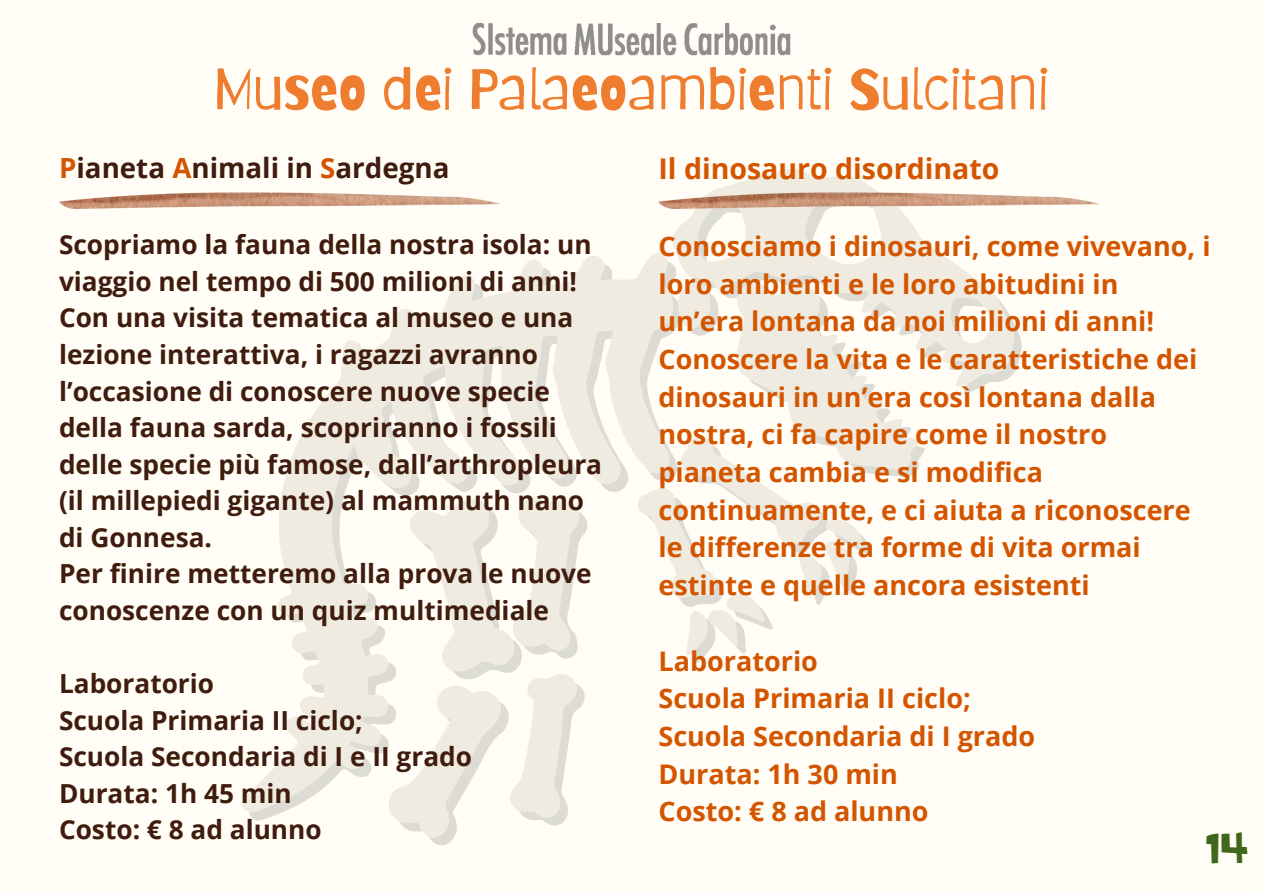
<style>
.page{position:relative;width:1263px;height:893px;background:#fffdf5}
.page>*{position:absolute;margin:0;border:0;box-sizing:border-box;transform-origin:0 0}
.t1{font:57px "Barriecito";color:#ef7d30}
.t2{font:40.28px "Noot";color:#41671d}
.t3{font:700 28.5px "Open Sans";color:#d45500}
.t4{font:700 27.75px "Open Sans";color:#401c0e}
.t5{font:700 27px/37.7px "Open Sans";color:#d45500}
.t6{font:700 26.25px/36.6px "Open Sans";color:#401c0e}
.s1{color:#d45500}
</style>
<div class="page">
<svg style="left:711px;top:169px;width:167px;height:23px;fill:#efebe0"></svg>
<svg style="left:249px;top:203px;width:773px;height:642px"></svg>
<img style="left:473px;top:24px;width:317px;height:31px">
<img style="left:59px;top:192px;width:441px;height:16px">
<img style="left:658px;top:192px;width:441px;height:16px">
<p class="t1" style="left:214px;top:54px;width:837px">Museo dei Palaeoambienti Sulcitani</p>
<p class="t4" style="left:59px;top:149px;width:392px"><span class="s1">P</span>ianeta <span class="s1">A</span>nimali in <span class="s1">S</span>ardegna</p>
<h1 class="t6" style="left:59px;top:226px;width:534px">Scopriamo la fauna della nostra isola: un viaggio nel tempo di 500 milioni di anni!</h1>
<p class="t6" style="left:59px;top:299px;width:545px">Con una visita tematica al museo e una lezione interattiva, i ragazzi avranno l’occasione di conoscere nuove specie della fauna sarda, scopriranno i fossili delle specie più famose, dall’arthropleura (il millepiedi gigante) al mammuth nano di Gonnesa.</p>
<p class="t6" style="left:59px;top:555px;width:534px">Per finire metteremo alla prova le nuove conoscenze con un quiz multimediale</p>
<p class="t6" style="left:59px;top:664px;width:157px">Laboratorio</p>
<p class="t6" style="left:59px;top:701px;width:305px">Scuola Primaria II ciclo;</p>
<p class="t6" style="left:59px;top:738px;width:415px">Scuola Secondaria di I e II grado</p>
<p class="t6" style="left:59px;top:774px;width:234px">Durata: 1h 45 min</p>
<p class="t6" style="left:59px;top:811px;width:264px">Costo: € 8 ad alunno</p>
<p class="t3" style="left:658px;top:148px;width:342px">Il dinosauro disordinato</p>
<p class="t5" style="left:658px;top:227px;width:554px">Conosciamo i dinosauri, come vivevano, i loro ambienti e le loro abitudini in un’era lontana da noi milioni di anni!</p>
<p class="t5" style="left:658px;top:340px;width:540px">Conoscere la vita e le caratteristiche dei dinosauri in un’era così lontana dalla nostra, ci fa capire come il nostro pianeta cambia e si modifica continuamente, e ci aiuta a riconoscere le differenze tra forme di vita ormai estinte e quelle ancora esistenti</p>
<p class="t5" style="left:658px;top:641px;width:161px">Laboratorio</p>
<p class="t5" style="left:658px;top:679px;width:314px">Scuola Primaria II ciclo;</p>
<p class="t5" style="left:658px;top:716px;width:378px">Scuola Secondaria di I grado</p>
<p class="t5" style="left:658px;top:754px;width:241px">Durata: 1h 30 min</p>
<p class="t5" style="left:658px;top:792px;width:272px">Costo: € 8 ad alunno</p>
<p class="t2" style="left:1205px;top:824px;width:45px">14</p>
</div>
